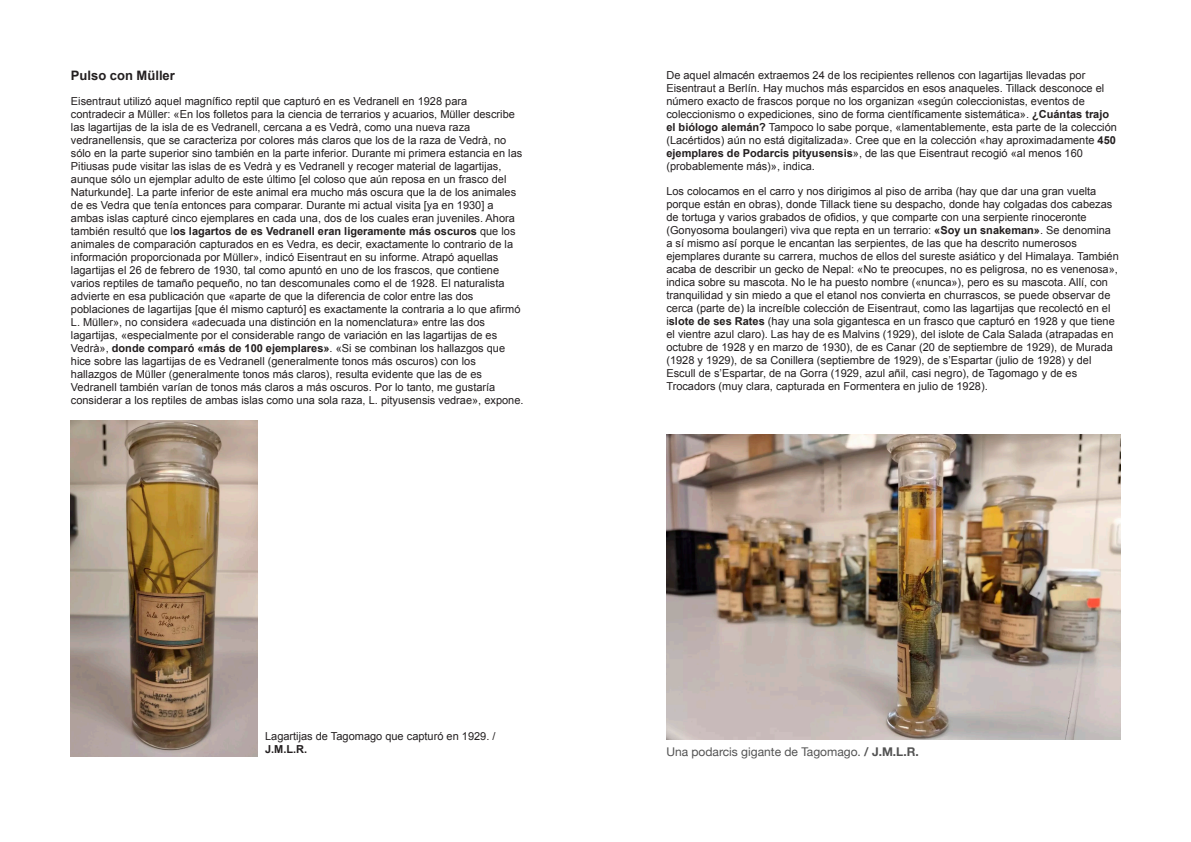
<style>
.page{position:relative;width:1191px;height:842px;background:#fff}
.page>*{position:absolute;margin:0;border:0;box-sizing:border-box;transform-origin:0 0}
.t1{font:700 13px "Arial";color:#231f20}
.t2{font:12px "Helvetica Neue";color:#535353}
.t3{font:11px "Arial";color:#231f20}
.t4{font:700 11px "Arial";color:#231f20}
.s1{font-weight:400}
.s2{font-weight:700}
</style>
<div class="page">
<img style="left:71px;top:421px;width:187px;height:336px">
<img style="left:666px;top:434px;width:454px;height:305px">
<p class="t1" style="left:71px;top:71px;width:106px">Pulso con Müller</p>
<p class="t3" style="left:71px;top:97px;width:398px">Eisentraut utilizó aquel magnífico reptil que capturó en es Vedranell en 1928 para</p>
<p class="t3" style="left:71px;top:110px;width:445px">contradecir a Müller: «En los folletos para la ciencia de terrarios y acuarios, Müller describe</p>
<p class="t3" style="left:71px;top:123px;width:401px">las lagartĳas de la isla de es Vedranell, cercana a es Vedrà, como una nueva raza</p>
<p class="t3" style="left:71px;top:136px;width:437px">vedranellensis, que se caracteriza por colores más claros que los de la raza de Vedrà, no</p>
<p class="t3" style="left:71px;top:149px;width:453px">sólo en la parte superior sino también en la parte inferior. Durante mi primera estancia en las</p>
<p class="t3" style="left:71px;top:162px;width:432px">Pitiusas pude visitar las islas de es Vedrà y es Vedranell y recoger material de lagartĳas,</p>
<p class="t3" style="left:71px;top:175px;width:437px">aunque sólo un ejemplar adulto de este último [el coloso que aún reposa en un frasco del</p>
<p class="t3" style="left:71px;top:188px;width:447px">Naturkunde]. La parte inferior de este animal era mucho más oscura que la de los animales</p>
<p class="t3" style="left:71px;top:201px;width:424px">de es Vedra que tenía entonces para comparar. Durante mi actual visita [ya en 1930] a</p>
<p class="t3" style="left:71px;top:214px;width:445px">ambas islas capturé cinco ejemplares en cada una, dos de los cuales eran juveniles. Ahora</p>
<p class="t4" style="left:71px;top:227px;width:446px"><span class="s1">también resultó que l</span>os lagartos de es Vedranell eran ligeramente más oscuros <span class="s1">que los</span></p>
<p class="t3" style="left:71px;top:240px;width:444px">animales de comparación capturados en es Vedra, es decir, exactamente lo contrario de la</p>
<p class="t3" style="left:71px;top:253px;width:429px">información proporcionada por Müller», indicó Eisentraut en su informe. Atrapó aquellas</p>
<p class="t3" style="left:71px;top:266px;width:430px">lagartĳas el 26 de febrero de 1930, tal como apuntó en uno de los frascos, que contiene</p>
<p class="t3" style="left:71px;top:279px;width:435px">varios reptiles de tamaño pequeño, no tan descomunales como el de 1928. El naturalista</p>
<p class="t3" style="left:71px;top:292px;width:404px">advierte en esa publicación que «aparte de que la diferencia de color entre las dos</p>
<p class="t3" style="left:71px;top:305px;width:451px">poblaciones de lagartĳas [que él mismo capturó] es exactamente la contraria a lo que afirmó</p>
<p class="t3" style="left:71px;top:318px;width:416px">L. Müller», no considera «adecuada una distinción en la nomenclatura» entre las dos</p>
<p class="t3" style="left:71px;top:331px;width:428px">lagartĳas, «especialmente por el considerable rango de variación en las lagartĳas de es</p>
<p class="t3" style="left:71px;top:344px;width:436px">Vedrà», <span class="s2">donde comparó «más de 100 ejemplares»</span>. «Si se combinan los hallazgos que</p>
<p class="t3" style="left:71px;top:357px;width:406px">hice sobre las lagartĳas de es Vedranell (generalmente tonos más oscuros) con los</p>
<p class="t3" style="left:71px;top:370px;width:412px">hallazgos de Müller (generalmente tonos más claros), resulta evidente que las de es</p>
<p class="t3" style="left:71px;top:383px;width:426px">Vedranell también varían de tonos más claros a más oscuros. Por lo tanto, me gustaría</p>
<p class="t3" style="left:71px;top:396px;width:454px">considerar a los reptiles de ambas islas como una sola raza, L. pityusensis vedrae», expone.</p>
<p class="t3" style="left:265px;top:731px;width:232px">Lagartĳas de Tagomago que capturó en 1929. /</p>
<p class="t4" style="left:265px;top:744px;width:44px">J.M.L.R.</p>
<p class="t3" style="left:666px;top:71px;width:420px">De aquel almacén extraemos 24 de los recipientes rellenos con lagartĳas llevadas por</p>
<p class="t3" style="left:666px;top:84px;width:439px">Eisentraut a Berlín. Hay muchos más esparcidos en esos anaqueles. Tillack desconoce el</p>
<p class="t3" style="left:666px;top:97px;width:420px">número exacto de frascos porque no los organizan «según coleccionistas, eventos de</p>
<p class="t3" style="left:666px;top:110px;width:444px">coleccionismo o expediciones, sino de forma científicamente sistemática». <span class="s2">¿Cuántas trajo</span></p>
<p class="t3" style="left:666px;top:123px;width:452px"><span class="s2">el biólogo alemán?</span> Tampoco lo sabe porque, «lamentablemente, esta parte de la colección</p>
<p class="t3" style="left:666px;top:136px;width:451px">(Lacértidos) aún no está digitalizada». Cree que en la colección «hay aproximadamente <span class="s2">450</span></p>
<p class="t3" style="left:666px;top:149px;width:418px"><span class="s2">ejemplares de Podarcis pityusensis</span>», de las que Eisentraut recogió «al menos 160</p>
<p class="t3" style="left:666px;top:162px;width:150px">(probablemente más)», indica.</p>
<p class="t3" style="left:666px;top:187px;width:431px">Los colocamos en el carro y nos dirigimos al piso de arriba (hay que dar una gran vuelta</p>
<p class="t3" style="left:666px;top:200px;width:447px">porque están en obras), donde Tillack tiene su despacho, donde hay colgadas dos cabezas</p>
<p class="t3" style="left:666px;top:213px;width:422px">de tortuga y varios grabados de ofidios, y que comparte con una serpiente rinoceronte</p>
<p class="t3" style="left:666px;top:226px;width:446px">(Gonyosoma boulangeri) viva que repta en un terrario: <span class="s2">«Soy un snakeman»</span>. Se denomina</p>
<p class="t3" style="left:666px;top:239px;width:412px">a sí mismo así porque le encantan las serpientes, de las que ha descrito numerosos</p>
<p class="t3" style="left:666px;top:252px;width:454px">ejemplares durante su carrera, muchos de ellos del sureste asiático y del Himalaya. También</p>
<p class="t3" style="left:666px;top:265px;width:453px">acaba de describir un gecko de Nepal: «No te preocupes, no es peligrosa, no es venenosa»,</p>
<p class="t3" style="left:666px;top:278px;width:443px">indica sobre su mascota. No le ha puesto nombre («nunca»), pero es su mascota. Allí, con</p>
<p class="t3" style="left:666px;top:291px;width:445px">tranquilidad y sin miedo a que el etanol nos convierta en churrascos, se puede observar de</p>
<p class="t3" style="left:666px;top:304px;width:445px">cerca (parte de) la increíble colección de Eisentraut, como las lagartĳas que recolectó en el</p>
<p class="t3" style="left:666px;top:317px;width:450px">i<span class="s2">slote de ses Rates</span> (hay una sola gigantesca en un frasco que capturó en 1928 y que tiene</p>
<p class="t3" style="left:666px;top:330px;width:448px">el vientre azul claro). Las hay de es Malvins (1929), del islote de Cala Salada (atrapadas en</p>
<p class="t3" style="left:666px;top:343px;width:448px">octubre de 1928 y en marzo de 1930), de es Canar (20 de septiembre de 1929), de Murada</p>
<p class="t3" style="left:666px;top:356px;width:426px">(1928 y 1929), de sa Conillera (septiembre de 1929), de s’Espartar (julio de 1928) y del</p>
<p class="t3" style="left:666px;top:369px;width:412px">Escull de s’Espartar, de na Gorra (1929, azul añil, casi negro), de Tagomago y de es</p>
<p class="t3" style="left:666px;top:382px;width:323px">Trocadors (muy clara, capturada en Formentera en julio de 1928).</p>
<p class="t2" style="left:666px;top:745px;width:254px">Una podarcis gigante de Tagomago. <span class="s2">/ J.M.L.R.</span></p>
</div>
